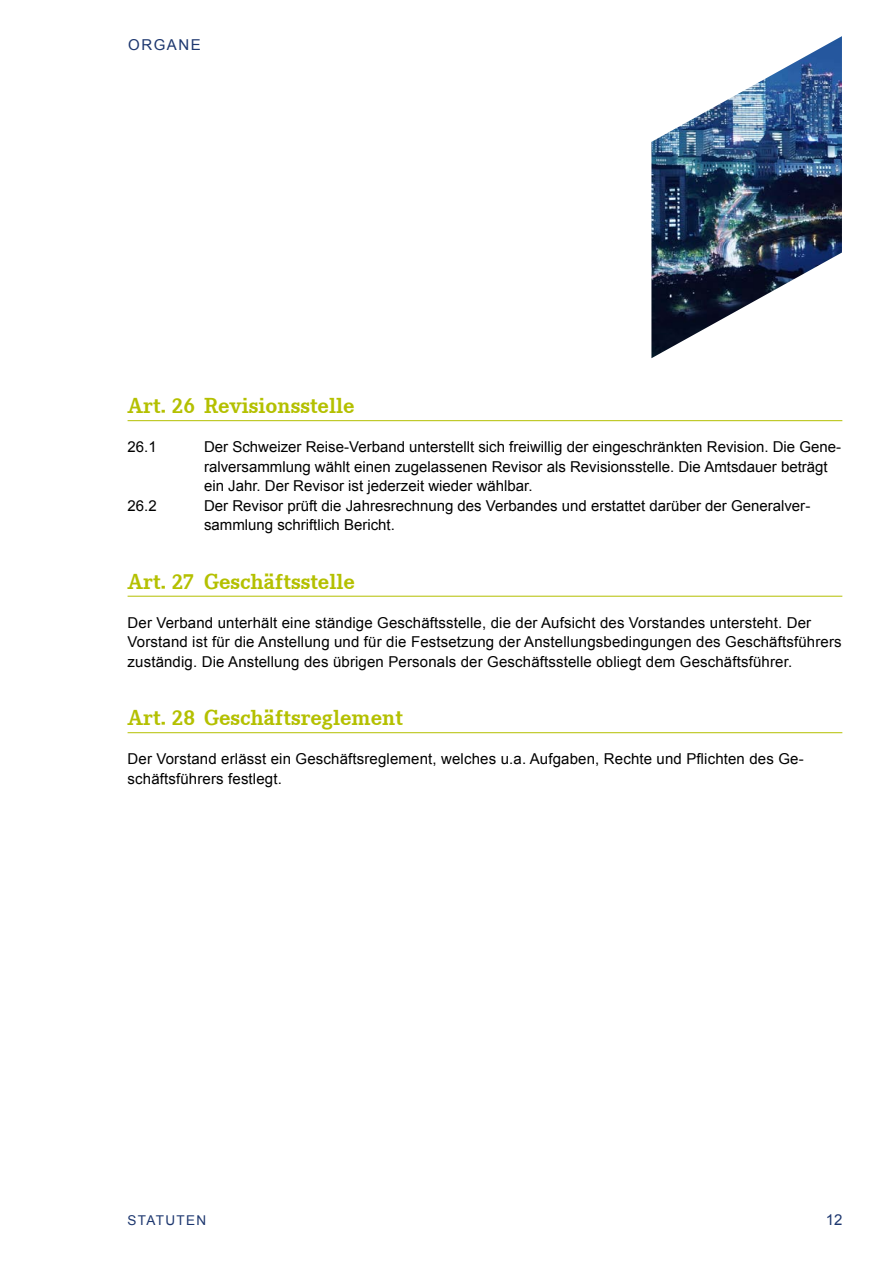
<style>
.page{position:relative;width:893px;height:1263px;background:#fff}
.page>*{position:absolute;margin:0;border:0;box-sizing:border-box;transform-origin:0 0}
.t1{font:700 22.5px "Corporate E";color:#b4c000}
.t2{font:15px/19.5px "Arial";letter-spacing:.01em;color:#000}
.t3{font:15px "Arial";color:#1d376f}
.t4{font:13.5px "Arial";letter-spacing:.1em;color:#1d376f}
</style>
<div class="page">
<img style="left:651px;top:36px;width:191px;height:322px">
<hr style="left:128px;top:420px;width:714px;height:1px;background:#b4c000">
<hr style="left:128px;top:596px;width:714px;height:1px;background:#b4c000">
<hr style="left:128px;top:732px;width:714px;height:1px;background:#b4c000">
<p class="t3" style="left:128px;top:35px;width:26px">Organe</p>
<h1 class="t1" style="left:128px;top:393px;width:229px">Art. 26 Revisionsstelle</h1>
<p class="t2" style="left:128px;top:437px;width:31px">26.1</p>
<p class="t2" style="left:204px;top:437px;width:638px">Der Schweizer Reise-Verband unterstellt sich freiwillig der eingeschränkten Revision. Die Gene&shy;ralversammlung wählt einen zugelassenen Revisor als Revisionsstelle. Die Amtsdauer beträgt ein Jahr. Der Revisor ist jederzeit wieder wählbar.</p>
<p class="t2" style="left:128px;top:496px;width:31px">26.2</p>
<p class="t2" style="left:204px;top:496px;width:608px">Der Revisor prüft die Jahresrechnung des Verbandes und erstattet darüber der Generalver&shy;sammlung schriftlich Bericht.</p>
<h1 class="t1" style="left:128px;top:568px;width:229px">Art. 27 Geschäftsstelle</h1>
<p class="t2" style="left:128px;top:613px;width:716px">Der Verband unterhält eine ständige Geschäftsstelle, die der Aufsicht des Vorstandes untersteht. Der<br>Vorstand ist für die Anstellung und für die Festsetzung der Anstellungsbedingungen des Geschäftsführers zuständig. Die Anstellung des übrigen Personals der Geschäftsstelle obliegt dem Geschäftsführer.</p>
<h1 class="t1" style="left:128px;top:705px;width:277px">Art. 28 Geschäftsreglement</h1>
<p class="t2" style="left:128px;top:749px;width:678px">Der Vorstand erlässt ein Geschäftsreglement, welches u.a. Aufgaben, Rechte und Pflichten des Ge&shy;schäftsführers festlegt.</p>
<p class="t4" style="left:128px;top:1211px;width:80px">statuten</p>
<p class="t3" style="left:826px;top:1209px;width:18px">12</p>
</div>
